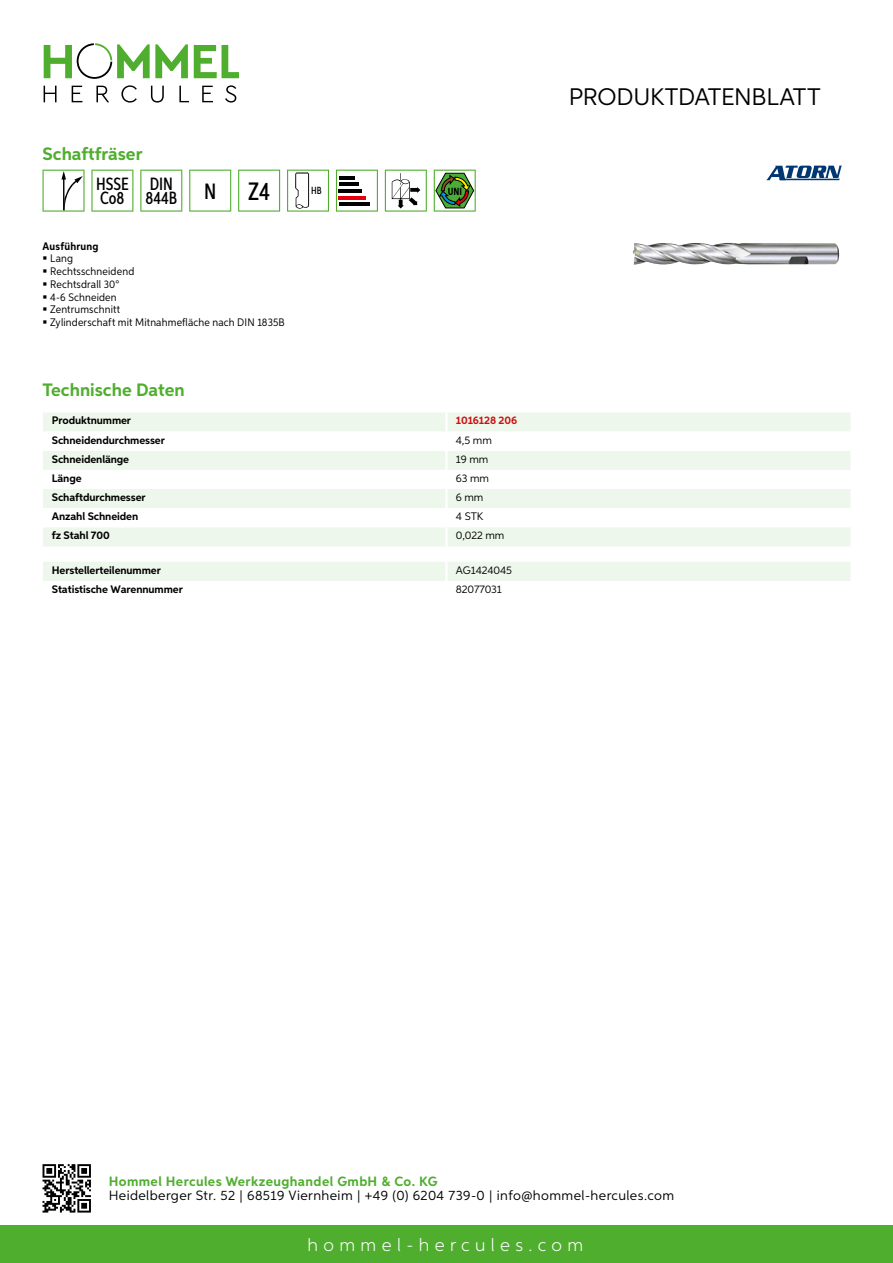
<style>
.page{position:relative;width:893px;height:1263px;background:#fff}
.page>*{position:absolute;margin:0;border:0;box-sizing:border-box;transform-origin:0 0}
.t1{font:500 25.2px "Aspira XX Nar";color:#000}
.t2{font:24px "Aspira";letter-spacing:-.01em;color:#000}
.t3{font:700 18px "Aspira";color:#50ae2f}
.t4{font:300 18px "Aspira";letter-spacing:.3em;color:#fff}
.t5{font:500 17.85px/14.9px "Aspira XX Nar";color:#000}
.t6{font:13.5px "Aspira";letter-spacing:.03em;color:#000}
.t7{font:700 13.5px "Aspira";letter-spacing:.03em;color:#50ae2f}
.t8{font:700 10.95px "Aspira";letter-spacing:-.01em;color:#000}
.t9{font:10.95px/12.8px "Aspira Nar";letter-spacing:.015em;color:#000}
.t10{font:10.95px "Aspira";letter-spacing:-.01em;color:#000}
.t11{font:700 10.95px "Aspira";letter-spacing:-.01em;color:#cd1013}
.t12{font:700 10.95px "Aspira Nar";letter-spacing:.02em;color:#000}
.t13{font:700 10.35px "Aspira XX Nar";color:#000}
.t14{font:500 10.35px "Aspira XX Nar";color:#000}
</style>
<div class="page">
<div style="left:0;top:1226px;width:893px;height:37px;background:#50ae2f"></div>
<svg style="left:43px;top:1164px;width:48px;height:48px"></svg>
<svg style="left:194px;top:45px;width:45px;height:33px"></svg>
<svg style="left:44px;top:43px;width:144px;height:36px"></svg>
<svg style="left:44px;top:86px;width:13px;height:16px"></svg>
<svg style="left:72px;top:86px;width:10px;height:16px"></svg>
<svg style="left:96px;top:86px;width:13px;height:16px"></svg>
<svg style="left:121px;top:85px;width:16px;height:18px"></svg>
<svg style="left:151px;top:86px;width:13px;height:17px"></svg>
<svg style="left:179px;top:86px;width:10px;height:16px"></svg>
<svg style="left:202px;top:86px;width:11px;height:16px"></svg>
<svg style="left:225px;top:85px;width:11px;height:18px"></svg>
<svg style="left:43px;top:412px;width:807px;height:134px;background:#eef7eb"></svg>
<svg style="left:43px;top:432px;width:807px;height:95px"></svg>
<hr style="left:445px;top:412px;width:3px;height:20px;background:#fff">
<hr style="left:445px;top:432px;width:3px;height:19px;background:#fff">
<hr style="left:445px;top:451px;width:3px;height:19px;background:#fff">
<hr style="left:445px;top:470px;width:3px;height:19px;background:#fff">
<hr style="left:445px;top:489px;width:3px;height:19px;background:#fff">
<hr style="left:445px;top:508px;width:3px;height:19px;background:#fff">
<hr style="left:445px;top:527px;width:3px;height:19px;background:#fff">
<div style="left:43px;top:562px;width:807px;height:19px;background:#eef7eb"></div>
<svg style="left:43px;top:170px;width:42px;height:42px"></svg>
<svg style="left:91px;top:170px;width:42px;height:42px"></svg>
<svg style="left:140px;top:170px;width:42px;height:42px"></svg>
<svg style="left:189px;top:170px;width:42px;height:42px"></svg>
<svg style="left:238px;top:170px;width:42px;height:42px"></svg>
<svg style="left:287px;top:170px;width:42px;height:42px"></svg>
<svg style="left:336px;top:170px;width:42px;height:42px"></svg>
<hr style="left:339px;top:176px;width:16px;height:3px;background:#000">
<hr style="left:339px;top:183px;width:20px;height:3px;background:#000">
<hr style="left:339px;top:189px;width:23px;height:3px;background:#000">
<hr style="left:339px;top:196px;width:27px;height:3px;background:#e3000b">
<hr style="left:339px;top:203px;width:30px;height:3px;background:#000">
<svg style="left:385px;top:170px;width:42px;height:42px"></svg>
<svg style="left:434px;top:170px;width:42px;height:42px"></svg>
<img style="left:633px;top:243px;width:207px;height:22px">
<svg style="left:766px;top:166px;width:76px;height:14px"></svg>
<h3 class="t3" style="left:43px;top:142px;width:102px">Schaftfräser</h3>
<h3 class="t5" style="left:96px;top:176px;width:34px">HSSE<br>Co8</h3>
<h3 class="t5" style="left:145px;top:176px;width:72px">DIN<br>844B <sup>N</sup></h3>
<h1 class="t1" style="left:248px;top:176px;width:23px">Z4</h1>
<p class="t14" style="left:311px;top:185px;width:12px">HB</p>
<p class="t13" style="left:448px;top:185px;width:16px">UNI</p>
<p class="t12" style="left:43px;top:239px;width:58px">Ausführung</p>
<p class="t9" style="left:50px;top:252px;width:236px">Lang<br>Rechtsschneidend<br>Rechtsdrall 30°<br>4-6 Schneiden<br>Zentrumschnitt<br>Zylinderschaft mit Mitnahmefläche nach DIN 1835B</p>
<h3 class="t3" style="left:43px;top:378px;width:144px">Technische Daten</h3>
<p class="t8" style="left:52px;top:414px;width:81px">Produktnummer</p>
<p class="t11" style="left:456px;top:414px;width:63px">1016128 206</p>
<p class="t8" style="left:52px;top:433px;width:115px">Schneidendurchmesser</p>
<p class="t10" style="left:456px;top:433px;width:38px">4,5 mm</p>
<p class="t8" style="left:52px;top:452px;width:79px">Schneidenlänge</p>
<p class="t10" style="left:456px;top:452px;width:34px">19 mm</p>
<p class="t8" style="left:52px;top:471px;width:31px">Länge</p>
<p class="t10" style="left:456px;top:471px;width:35px">63 mm</p>
<p class="t8" style="left:52px;top:490px;width:95px">Schaftdurchmesser</p>
<p class="t10" style="left:456px;top:490px;width:29px">6 mm</p>
<p class="t8" style="left:52px;top:510px;width:88px">Anzahl Schneiden</p>
<p class="t10" style="left:456px;top:510px;width:23px">4 STK</p>
<p class="t8" style="left:52px;top:529px;width:59px">fz Stahl 700</p>
<p class="t10" style="left:456px;top:529px;width:50px">0,022 mm</p>
<p class="t8" style="left:52px;top:563px;width:111px">Herstellerteilenummer</p>
<p class="t10" style="left:456px;top:563px;width:58px">AG1424045</p>
<p class="t8" style="left:52px;top:582px;width:132px">Statistische Warennummer</p>
<p class="t10" style="left:456px;top:582px;width:48px">82077031</p>
<h2 class="t2" style="left:569px;top:82px;width:253px">Produktdatenblatt</h2>
<p class="t7" style="left:109px;top:1172px;width:330px">Hommel Hercules Werkzeughandel GmbH &amp; Co. KG</p>
<p class="t6" style="left:109px;top:1187px;width:567px">Heidelberger Str. 52 | 68519 Viernheim | +49 (0) 6204 739-0 | info@hommel-hercules.com</p>
<h3 class="t4" style="left:307px;top:1234px;width:277px">hommel-hercules.com</h3>
</div>
